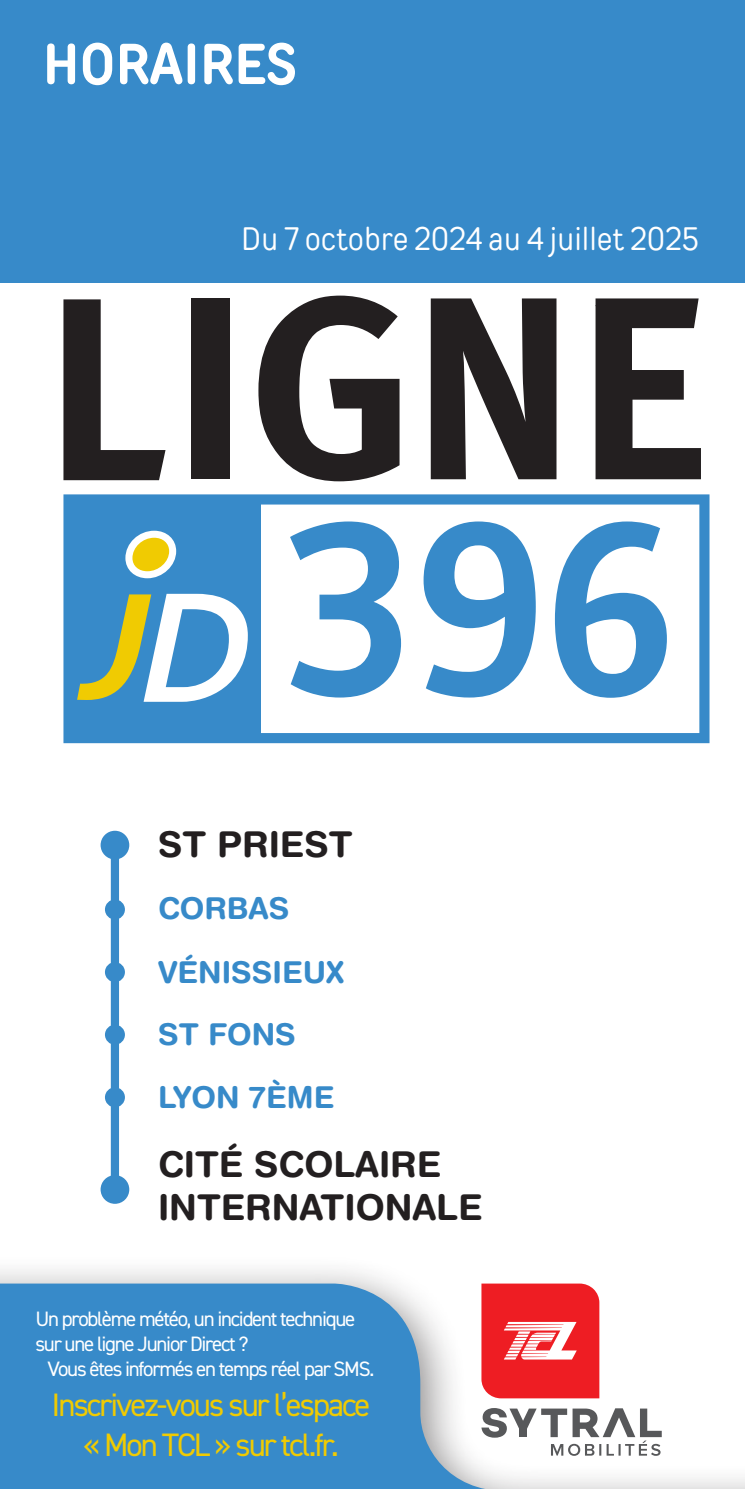
<style>
.page{position:relative;width:745px;height:1489px;background:#fff}
.page>*{position:absolute;margin:0;border:0;box-sizing:border-box;transform-origin:0 0}
.t1{font:700 225px "Confluence";color:#378ac9}
.t2{font:700 57.5px "TT Rounds Condensed";color:#fff}
.t3{font:700 35.5px/42.8px "Helvetica Rounded";color:#231f20}
.periode_couv{font:32.5px "DIN2014";letter-spacing:-.06em;color:#f0cb02}
.periode_couv-2{font:32.5px "TT Rounds Condensed";color:#fff}
.t4{font:700 30.25px/63px "Helvetica Rounded";color:#378ac9}
.periode_couv-3{font:20.75px "DIN2014";letter-spacing:-.06em;color:#fff}
</style>
<div class="page">
<svg style="left:63px;top:494px;width:646px;height:249px"></svg>
<div style="left:71px;top:501px;width:189px;height:238px;background:#378ac9"></div>
<svg style="left:125px;top:530px;width:51px;height:48px"></svg>
<svg style="left:77px;top:594px;width:171px;height:107px"></svg>
<div style="left:0;top:0;width:744px;height:282px;background:#378ac9"></div>
<div style="left:111px;top:845px;width:8px;height:352px;background:#378ac9"></div>
<div style="left:100px;top:830px;width:29px;height:29px;background:#378ac9;border-radius:50%"></div>
<div style="left:105px;top:899px;width:20px;height:20px;background:#378ac9;border-radius:50%"></div>
<div style="left:105px;top:962px;width:20px;height:20px;background:#378ac9;border-radius:50%"></div>
<div style="left:105px;top:1024px;width:20px;height:20px;background:#378ac9;border-radius:50%"></div>
<div style="left:105px;top:1087px;width:20px;height:20px;background:#378ac9;border-radius:50%"></div>
<div style="left:100px;top:1175px;width:29px;height:28px;background:#378ac9;border-radius:50%"></div>
<div style="left:0;top:1254px;width:744px;height:234px;background:#231f20;opacity:.5"></div>
<svg style="left:0;top:1283px;width:744px;height:205px;fill:#378ac9"></svg>
<svg style="left:63px;top:299px;width:102px;height:181px"></svg>
<div style="left:192px;top:298px;width:38px;height:181px;background:#231f20"></div>
<svg style="left:258px;top:295px;width:141px;height:186px"></svg>
<svg style="left:430px;top:298px;width:126px;height:181px"></svg>
<svg style="left:595px;top:298px;width:105px;height:181px"></svg>
<svg style="left:481px;top:1407px;width:180px;height:48px"></svg>
<svg style="left:481px;top:1283px;width:118px;height:115px;background:#f03c42"></svg>
<p class="t2" style="left:43px;top:25px;width:255px">HORAIRES</p>
<p class="periode_couv-2" style="left:241px;top:217px;width:459px">Du 7 octobre 2024 au 4 juillet 2025</p>
<p class="t1" style="left:286px;top:465px;width:390px">396</p>
<p class="t3" style="left:158px;top:822px;width:196px">ST PRIEST</p>
<p class="t4" style="left:158px;top:876px;width:187px">CORBAS<br>VÉNISSIEUX<br>ST FONS<br>LYON 7ÈME</p>
<p class="t3" style="left:158px;top:1142px;width:326px">CITÉ SCOLAIRE<br>INTERNATIONALE</p>
<p class="periode_couv-3" style="left:35px;top:1305px;width:321px">Un problème météo, un incident technique</p>
<p class="periode_couv-3" style="left:35px;top:1330px;width:214px">sur une ligne Junior Direct ?</p>
<p class="periode_couv-3" style="left:48px;top:1355px;width:328px">Vous êtes informés en temps réel par SMS.</p>
<p class="periode_couv" style="left:52px;top:1384px;width:320px">Inscrivez-vous sur l’espace</p>
<p class="periode_couv" style="left:83px;top:1424px;width:257px">« Mon TCL » sur tcl.fr.</p>
</div>
